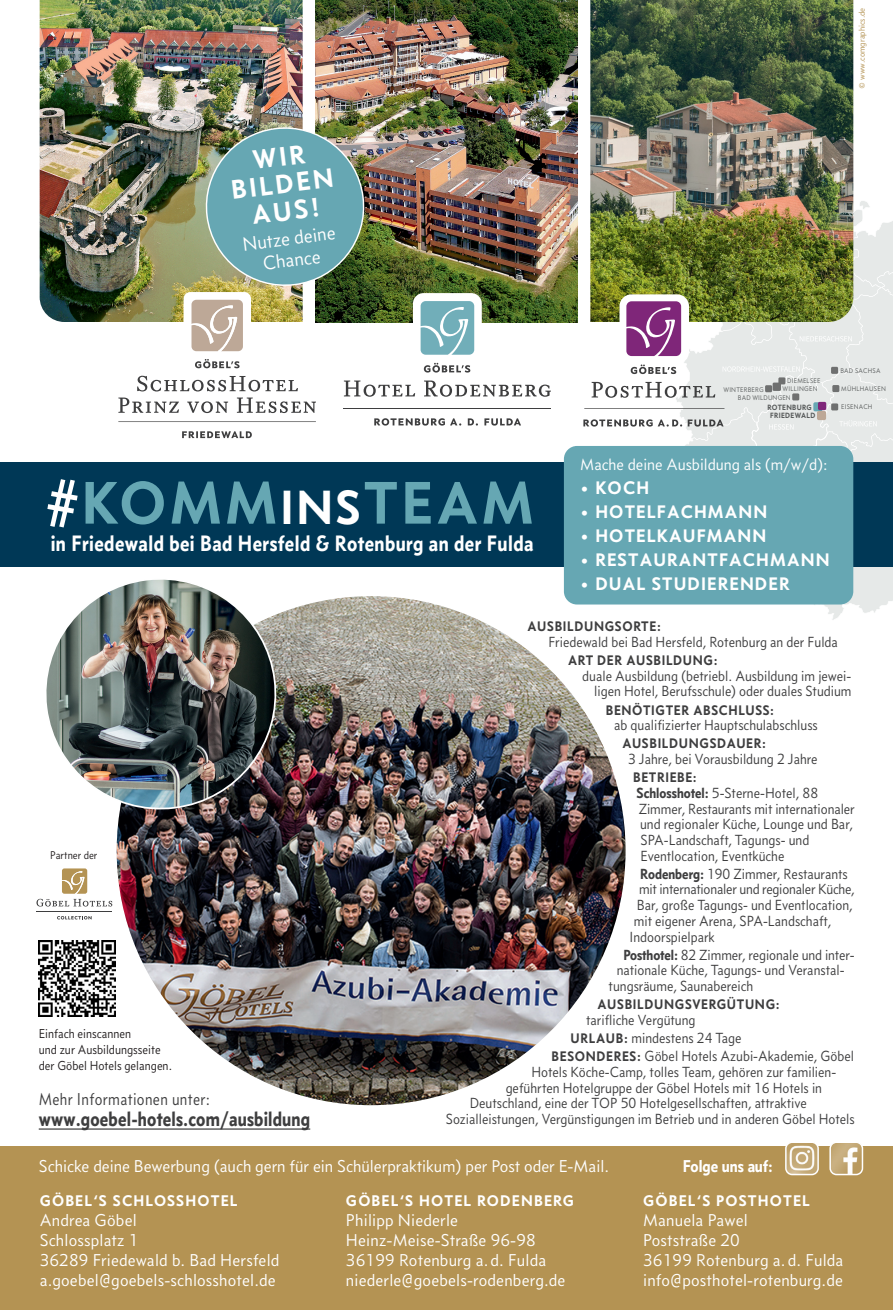
<style>
.page{position:relative;width:893px;height:1310px;background:#fff}
.page>*{position:absolute;margin:0;border:0;box-sizing:border-box;transform-origin:0 0}
.t1{font:700 61.25px "Concourse T3 Tab";letter-spacing:.055em;color:#66a7b3}
.t2{font:700 27.3px/27.3px "Concourse T3 Tab";color:#fff;text-align:center}
.t3{font:700 22.75px "Concourse T3 Tab";letter-spacing:.02em;color:#fff;scale:.92 1}
.t4{font:700 21px "Concourse T3 Tab";letter-spacing:.01em;color:#3e3e3f;scale:.9 1}
.t5{font:19.78px/21.7px "Concourse T3 Tab";color:#fff;text-align:center}
.t6{font:700 18.55px "Concourse T3 Tab";letter-spacing:.06em;color:#fff}
.t7{font:17.5px/20.1px "Concourse T3 Tab";letter-spacing:.01em;color:#fff}
.t8{font:17.5px "Concourse T3 Tab";letter-spacing:.02em;color:#3e3e3f;scale:.9 1}
.t9{font:700 17.5px "Concourse T3 Tab";color:#fff;scale:.95 1}
.t10{font:16.62px "Concourse T3 Tab";color:#fff}
.t11{font:700 15.75px "Concourse T3 Tab";letter-spacing:.075em;color:#fff}
.t12{font:15.05px/15.8px "Concourse T3 Tab";color:#3e3e3f;text-align:right;scale:.95 1}
.t13{font:700 14.17px "Concourse T3 Tab";letter-spacing:.05em;color:#3e3e3f;scale:.95 1}
.t14{font:13.12px/15.9px "Concourse T3 Tab";color:#231f20;scale:.95 1}
.t15{font:11.38px "Concourse T3 Tab";color:#231f20;scale:.95 1}
.t16{font:8.75px "Concourse T3 Tab";color:#b49353}
.t17{font:700 7.88px "Concourse T3 Tab";letter-spacing:.045em;color:#565959;scale:.95 1}
.t18{font:6.83px "Concourse T3 Tab";letter-spacing:.03em;color:#565959;scale:.95 1}
.s1{color:#fff}
.s2{font-size:49px;color:#fff}
.s3{font-weight:700}
.s4{font-weight:700;font-size:14.17px}
</style>
<div class="page">
<img style="left:40px;top:0;width:263px;height:322px">
<div style="left:0;top:462px;width:893px;height:104px;background:#003856"></div>
<div style="left:0;top:1146px;width:893px;height:164px;background:#b49353"></div>
<div style="left:564px;top:446px;width:289px;height:158px;background:#66a7b3;border-radius:13px"></div>
<img style="left:590px;top:0;width:263px;height:170px">
<img style="left:315px;top:0;width:263px;height:322px">
<svg style="left:37px;top:899px;width:75px;height:7px"></svg>
<svg style="left:62px;top:868px;width:25px;height:25px"></svg>
<hr style="left:37px;top:911px;width:75px;height:1px;background:#3e3e3f">
<svg style="left:57px;top:916px;width:35px;height:3px"></svg>
<img style="left:39px;top:940px;width:76px;height:76px">
<img style="left:117px;top:597px;width:508px;height:508px;border-radius:50%">
<hr style="left:39px;top:1128px;width:271px;height:1px;background:#3e3e3f">
<div style="left:184px;top:292px;width:67px;height:67px;background:#fff;border-radius:7px"></div>
<svg style="left:192px;top:300px;width:51px;height:51px"></svg>
<svg style="left:118px;top:359px;width:198px;height:79px"></svg>
<div style="left:413px;top:293px;width:69px;height:69px;background:#fff;border-radius:11px"></div>
<svg style="left:421px;top:301px;width:53px;height:54px"></svg>
<svg style="left:344px;top:363px;width:207px;height:62px"></svg>
<img style="left:583px;top:170px;width:310px;height:450px">
<div style="left:818px;top:402px;width:8px;height:8px;background:#7f2679;border-radius:2px"></div>
<img style="left:46px;top:579px;width:238px;height:238px">
<img style="left:202px;top:122px;width:168px;height:169px">
<img style="left:830px;top:1142px;width:32px;height:32px;border-radius:6px">
<div style="left:829px;top:1141px;width:34px;height:34px;border:1px solid #fff;border-radius:6px"></div>
<img style="left:786px;top:1142px;width:32px;height:32px;border-radius:6px">
<div style="left:785px;top:1141px;width:34px;height:34px;border:1px solid #fff;border-radius:6px"></div>
<h2 class="t2" style="left:227px;top:151px;width:104px;rotate:-7deg">WIR<br>BILDEN<br>AUS!</h2>
<h3 class="t5" style="left:241px;top:234px;width:95px;rotate:-7deg">Nutze deine<br>Chance</h3>
<h1 class="t1" style="left:47px;top:480px;width:488px"><span class="s1">#</span>KOMM<span class="s2">INS</span>TEAM</h1>
<h3 class="t3" style="left:51px;top:534px;width:526px">in Friedewald bei Bad Hersfeld &amp; Rotenburg an der Fulda</h3>
<p class="t16" style="left:858px;top:89px;width:83px;rotate:-90deg">© www.comgraphics.de</p>
<p class="t18" style="left:787px;top:378px;width:36px">DIEMELSEE</p>
<p class="t18" style="left:723px;top:387px;width:44px">WINTERBERG</p>
<p class="t18" style="left:782px;top:386px;width:38px">WILLINGEN</p>
<p class="t18" style="left:738px;top:395px;width:57px">BAD WILDUNGEN</p>
<p class="t17" style="left:767px;top:404px;width:48px">ROTENBURG</p>
<p class="t17" style="left:770px;top:412px;width:49px">FRIEDEWALD</p>
<p class="t18" style="left:840px;top:368px;width:44px">BAD SACHSA</p>
<p class="t18" style="left:841px;top:386px;width:48px">MÜHLHAUSEN</p>
<p class="t18" style="left:841px;top:404px;width:34px">EISENACH</p>
<p class="t10" style="left:580px;top:458px;width:249px">Mache deine Ausbildung als (m/w/d):</p>
<p class="t6" style="left:580px;top:480px;width:70px">• KOCH</p>
<p class="t6" style="left:580px;top:504px;width:189px">• HOTELFACHMANN</p>
<p class="t6" style="left:580px;top:528px;width:187px">• HOTELKAUFMANN</p>
<p class="t6" style="left:580px;top:552px;width:251px">• RESTAURANTFACHMANN</p>
<p class="t6" style="left:580px;top:576px;width:211px">• DUAL STUDIERENDER</p>
<p class="t15" style="left:50px;top:851px;width:51px">Partner der</p>
<p class="t14" style="left:39px;top:1026px;width:142px">Einfach einscannen<br>und zur Ausbildungsseite der Göbel Hotels gelangen.</p>
<p class="t8" style="left:39px;top:1092px;width:192px">Mehr Informationen unter:</p>
<h3 class="t4" style="left:39px;top:1110px;width:303px">www.goebel-hotels.com/ausbildung</h3>
<p class="t13" style="left:528px;top:621px;width:142px">AUSBILDUNGSORTE:</p>
<p class="t12" style="left:549px;top:635px;width:306px">Friedewald bei Bad Hersfeld, Rotenburg an der Fulda</p>
<p class="t13" style="left:568px;top:655px;width:159px">ART DER AUSBILDUNG:</p>
<p class="t12" style="left:582px;top:669px;width:285px">duale Ausbildung (betriebl. Ausbildung im jewei&shy;ligen Hotel, Berufsschule) oder duales Studium</p>
<p class="t13" style="left:606px;top:704px;width:178px">BENÖTIGTER ABSCHLUSS:</p>
<p class="t12" style="left:614px;top:718px;width:216px">ab qualifizierter Hauptschulabschluss</p>
<p class="t13" style="left:622px;top:738px;width:152px">AUSBILDUNGSDAUER:</p>
<p class="t12" style="left:628px;top:752px;width:201px">3 Jahre, bei Vorausbildung 2 Jahre</p>
<p class="t13" style="left:633px;top:772px;width:68px">BETRIEBE:</p>
<p class="t12" style="left:636px;top:786px;width:231px;text-align:left"><span class="s3">Schlosshotel:</span> 5-Sterne-Hotel, 88<br>Zimmer, Restaurants mit internationaler und regionaler Küche, Lounge und Bar, SPA-Landschaft, Tagungs- und Eventlocation, Eventküche</p>
<p class="t12" style="left:640px;top:867px;width:220px"><span class="s3">Rodenberg:</span> 190 Zimmer, Restaurants</p>
<p class="t12" style="left:639px;top:882px;width:229px">mit internationaler und regionaler Küche,</p>
<p class="t12" style="left:637px;top:898px;width:229px">Bar, große Tagungs- und Eventlocation,</p>
<p class="t12" style="left:634px;top:914px;width:209px">mit eigener Arena, SPA-Landschaft,</p>
<p class="t12" style="left:630px;top:929px;width:91px">Indoorspielpark</p>
<p class="t12" style="left:623px;top:947px;width:245px"><span class="s3">Posthotel:</span> 82 Zimmer, regionale und inter-</p>
<p class="t12" style="left:617px;top:963px;width:241px">nationale Küche, Tagungs- und Veranstal-</p>
<p class="t12" style="left:609px;top:979px;width:154px">tungsräume, Saunabereich</p>
<p class="t13" style="left:598px;top:999px;width:193px">AUSBILDUNGSVERGÜTUNG:</p>
<p class="t12" style="left:586px;top:1013px;width:117px">tarifliche Vergütung</p>
<p class="t12" style="left:571px;top:1031px;width:182px"><span class="s4">URLAUB:</span> mindestens 24 Tage</p>
<p class="t12" style="left:552px;top:1049px;width:320px"><span class="s4">BESONDERES:</span> Göbel Hotels Azubi-Akademie, Göbel</p>
<p class="t12" style="left:531px;top:1064px;width:322px">Hotels Köche-Camp, tolles Team, gehören zur familien-</p>
<p class="t12" style="left:506px;top:1080px;width:335px">geführten Hotelgruppe der Göbel Hotels mit 16 Hotels in</p>
<p class="t12" style="left:470px;top:1096px;width:356px">Deutschland, eine der TOP 50 Hotelgesellschaften, attraktive</p>
<p class="t12" style="left:446px;top:1112px;width:432px">Sozialleistungen, Vergünstigungen im Betrieb und in anderen Göbel Hotels</p>
<p class="t7" style="left:39px;top:1157px;width:572px">Schicke deine Bewerbung (auch gern für ein Schülerpraktikum) per Post oder E-Mail.</p>
<p class="t11" style="left:40px;top:1194px;width:199px">GÖBEL‘S SCHLOSSHOTEL</p>
<p class="t7" style="left:40px;top:1211px;width:241px">Andrea Göbel<br>Schlossplatz 1<br>36289 Friedewald b. Bad Hersfeld a.goebel@goebels-schlosshotel.de</p>
<p class="t11" style="left:346px;top:1194px;width:230px">GÖBEL‘S HOTEL RODENBERG</p>
<p class="t7" style="left:346px;top:1211px;width:221px">Philipp Niederle<br>Heinz-Meise-Straße 96-98<br>36199 Rotenburg a.d. Fulda niederle@goebels-rodenberg.de</p>
<p class="t9" style="left:683px;top:1159px;width:96px">Folge uns auf:</p>
<p class="t11" style="left:643px;top:1194px;width:168px">GÖBEL‘S POSTHOTEL</p>
<p class="t7" style="left:643px;top:1211px;width:202px">Manuela Pawel<br>Poststraße 20<br>36199 Rotenburg a.d. Fulda info@posthotel-rotenburg.de</p>
</div>
